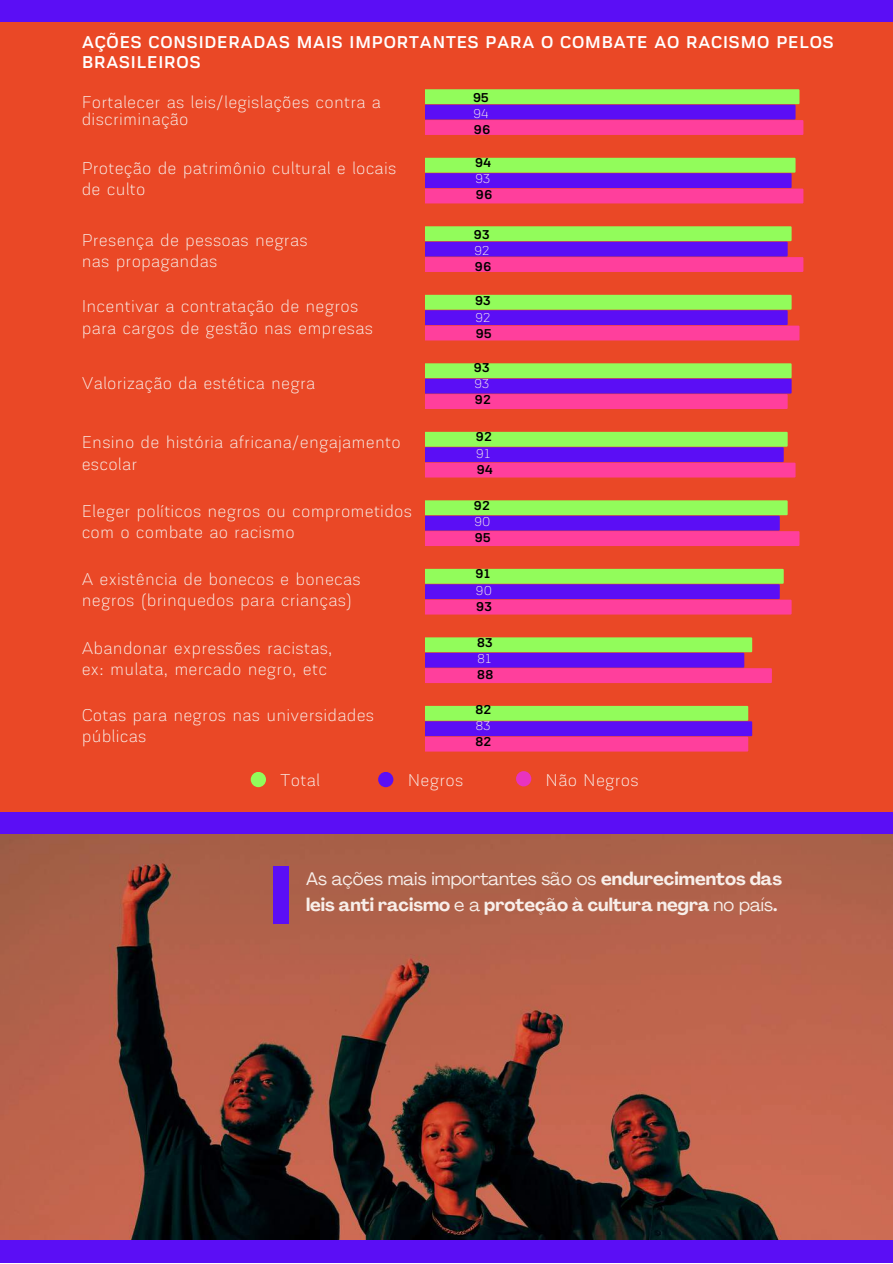
<style>
.page{position:relative;width:893px;height:1264px;background:#fff}
.page>*{position:absolute;margin:0;border:0;box-sizing:border-box;transform-origin:0 0}
.t1{font:18px/21.3px "Akzentica 4 F Light";letter-spacing:.05em;color:#f8efea}
.t2{font:700 18px/25.8px "Agrandir";color:#f8efea}
.t3{font:700 18px/19px "Akzentica 4 F Semi";letter-spacing:.05em;color:#fff}
.t4{font:700 13.5px "Akzentica 4 F Semi";letter-spacing:.05em;color:#000}
.t5{font:13.5px "Akzentica 4 F Light";letter-spacing:.05em;color:#f8efea}
.s1{font-weight:400}
</style>
<div class="page">
<div style="left:0;top:0;width:892px;height:1262px;background:#5b0ef5"></div>
<div style="left:0;top:23px;width:892px;height:789px;background:#ea4826"></div>
<svg style="left:425px;top:89px;width:378px;height:46px;background:#a76c9e"></svg>
<svg style="left:425px;top:158px;width:378px;height:45px;background:#a66c9f"></svg>
<svg style="left:425px;top:226px;width:378px;height:46px;background:#a86b9d"></svg>
<svg style="left:425px;top:295px;width:374px;height:45px;background:#a66c9e"></svg>
<svg style="left:425px;top:363px;width:366px;height:46px;background:#a66c9f"></svg>
<svg style="left:425px;top:432px;width:370px;height:45px;background:#a66c9e"></svg>
<svg style="left:425px;top:500px;width:374px;height:46px;background:#a96b9c"></svg>
<svg style="left:425px;top:569px;width:366px;height:45px;background:#a66c9e"></svg>
<svg style="left:425px;top:637px;width:346px;height:46px;background:#ab6a99"></svg>
<svg style="left:425px;top:706px;width:327px;height:45px;background:#a46ca0"></svg>
<div style="left:251px;top:772px;width:15px;height:15px;background:#92fc5b;border-radius:50%"></div>
<div style="left:378px;top:772px;width:15px;height:15px;background:#5b0ef5;border-radius:50%"></div>
<div style="left:516px;top:771px;width:15px;height:15px;background:#e833bf;border-radius:50%"></div>
<img style="left:0;top:834px;width:892px;height:405px">
<div style="left:273px;top:865px;width:16px;height:58px;background:#5b0ef5"></div>
<p class="t3" style="left:82px;top:35px;width:753px">AÇÕES CONSIDERADAS MAIS IMPORTANTES PARA O COMBATE AO RACISMO PELOS<br>BRASILEIROS</p>
<p class="t1" style="left:82px;top:95px;width:300px;line-height:16.8px">Fortalecer as leis/legislações contra a discriminação</p>
<p class="t4" style="left:473px;top:92px;width:17px">95</p>
<p class="t5" style="left:474px;top:109px;width:16px">94</p>
<p class="t4" style="left:474px;top:125px;width:18px">96</p>
<p class="t1" style="left:82px;top:159px;width:315px">Proteção de patrimônio cultural e locais de culto</p>
<p class="t1" style="left:82px;top:231px;width:227px">Presença de pessoas negras nas propagandas</p>
<p class="t1" style="left:82px;top:297px;width:292px">Incentivar a contratação de negros para cargos de gestão nas empresas</p>
<p class="t1" style="left:82px;top:374px;width:234px">Valorização da estética negra</p>
<p class="t1" style="left:82px;top:433px;width:320px">Ensino de história africana/engajamento escolar</p>
<p class="t1" style="left:82px;top:501px;width:331px">Eleger políticos negros ou comprometidos com o combate ao racismo</p>
<p class="t1" style="left:82px;top:570px;width:280px">A existência de bonecos e bonecas negros (brinquedos para crianças)</p>
<p class="t1" style="left:82px;top:639px;width:252px">Abandonar expressões racistas, ex: mulata, mercado negro, etc</p>
<p class="t1" style="left:82px;top:706px;width:293px">Cotas para negros nas universidades públicas</p>
<p class="t4" style="left:475px;top:157px;width:17px">94</p>
<p class="t5" style="left:475px;top:174px;width:16px">93</p>
<p class="t4" style="left:476px;top:190px;width:18px">96</p>
<p class="t4" style="left:474px;top:229px;width:17px">93</p>
<p class="t5" style="left:474px;top:246px;width:16px">92</p>
<p class="t4" style="left:475px;top:262px;width:18px">96</p>
<p class="t4" style="left:475px;top:296px;width:17px">93</p>
<p class="t5" style="left:475px;top:312px;width:16px">92</p>
<p class="t4" style="left:476px;top:328px;width:17px">95</p>
<p class="t4" style="left:474px;top:362px;width:17px">93</p>
<p class="t5" style="left:474px;top:378px;width:16px">93</p>
<p class="t4" style="left:475px;top:394px;width:17px">92</p>
<p class="t4" style="left:476px;top:432px;width:17px">92</p>
<p class="t5" style="left:476px;top:448px;width:15px">91</p>
<p class="t4" style="left:477px;top:464px;width:17px">94</p>
<p class="t4" style="left:474px;top:500px;width:17px">92</p>
<p class="t5" style="left:474px;top:516px;width:17px">90</p>
<p class="t4" style="left:475px;top:532px;width:17px">95</p>
<p class="t4" style="left:475px;top:569px;width:16px">91</p>
<p class="t5" style="left:476px;top:585px;width:17px">90</p>
<p class="t4" style="left:476px;top:601px;width:17px">93</p>
<p class="t4" style="left:477px;top:637px;width:17px">83</p>
<p class="t5" style="left:477px;top:653px;width:16px">81</p>
<p class="t4" style="left:477px;top:669px;width:18px">88</p>
<p class="t4" style="left:475px;top:704px;width:17px">82</p>
<p class="t5" style="left:475px;top:721px;width:16px">83</p>
<p class="t4" style="left:475px;top:737px;width:17px">82</p>
<p class="t1" style="left:280px;top:771px;width:41px">Total</p>
<p class="t1" style="left:408px;top:771px;width:56px">Negros</p>
<p class="t1" style="left:546px;top:770px;width:94px">Não Negros</p>
<p class="t2" style="left:306px;top:867px;width:477px"><span class="s1">As ações mais importantes são os</span> endurecimentos das leis anti racismo <span class="s1">e a</span> proteção à cultura negra <span class="s1">no país</span>.</p>
</div>
